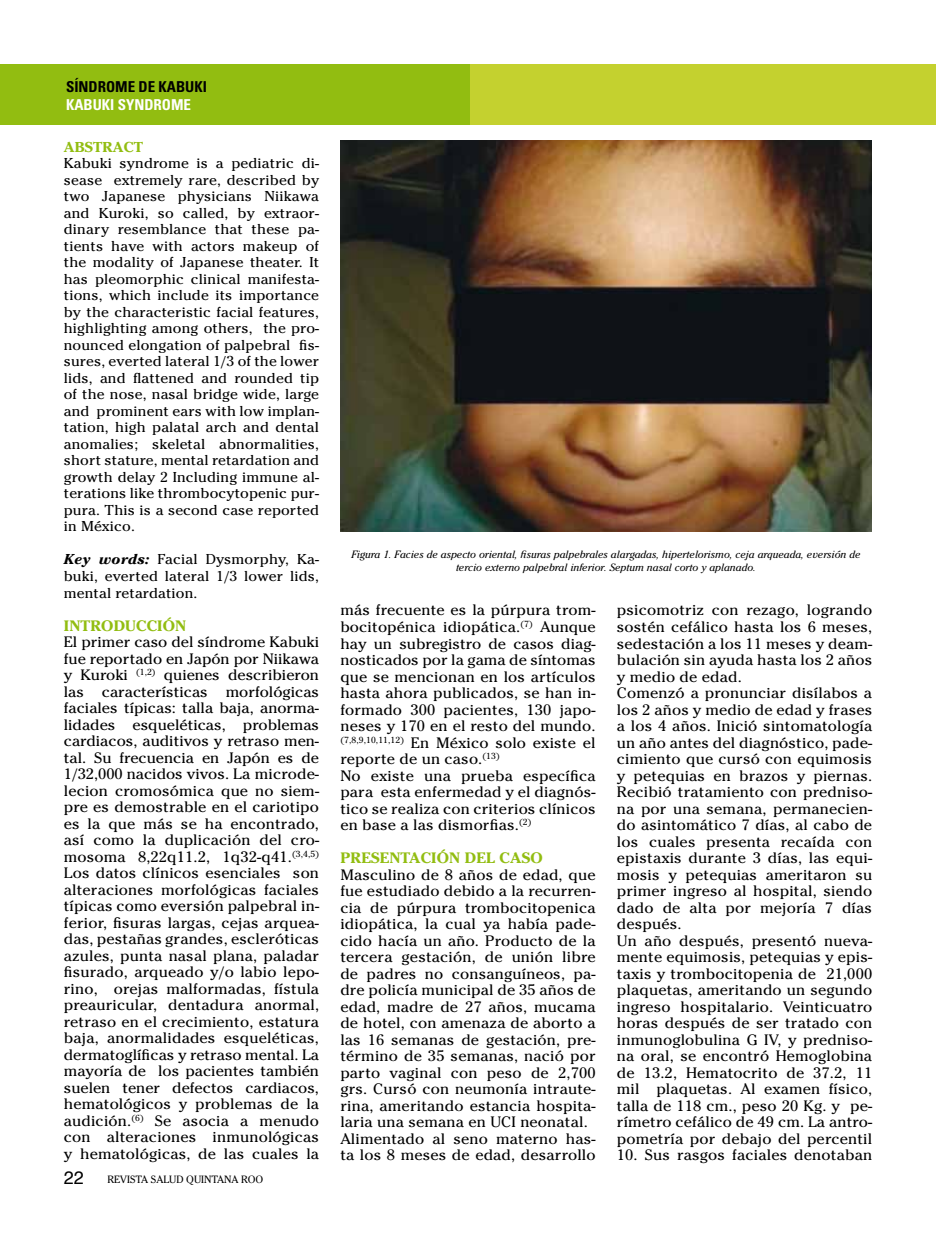
<style>
.page{position:relative;width:936px;height:1234px;background:#fff}
.page>*{position:absolute;margin:0;border:0;box-sizing:border-box;transform-origin:0 0}
.t1{font:18px "Helvetica";color:#000}
.t2{font:15px/16.5px "Cheltenham";letter-spacing:.01em;color:#000;scale:1.05 1}
.t3{font:700 15px "Cheltenham";letter-spacing:.01em;color:#92bd11;scale:1.05 1}
.t4{font:700 condensed 15px "Univers LT Std";color:#000}
.t5{font:700 condensed 15px "Univers LT Std";color:#fff}
.t6{font:14.25px/16.5px "Cheltenham";letter-spacing:.01em;color:#000;text-align:justify;scale:1.05 1}
.t7{font:700 14.25px "Cheltenham";letter-spacing:.01em;color:#92bd11;scale:1.05 1}
.t8{font:italic 10.5px/13.5px "Cheltenham";color:#000;text-align:center}
.t9{font:10.5px "Cheltenham";color:#000}
.s1{font-weight:700;font-style:italic}
</style>
<div class="page">
<div style="left:0;top:64px;width:934px;height:60px;background:#92bd11"></div>
<div style="left:470px;top:64px;width:464px;height:60px;background:#c4d12f"></div>
<img style="left:341px;top:141px;width:530px;height:391px">
<p class="t4" style="left:66px;top:78px;width:142px">SÍNDROME DE KABUKI</p>
<p class="t5" style="left:66px;top:96px;width:127px">KABUKI SYNDROME</p>
<p class="t7" style="left:64px;top:138px;width:77px">ABSTRACT</p>
<p class="t6" style="left:64px;top:155px;width:245px">Kabuki syndrome is a pediatric di&shy;sease extremely rare, described by two Japanese physicians Niikawa and Kuroki, so called, by extraor&shy;dinary resemblance that these pa&shy;tients have with actors makeup of the modality of Japanese theater. It has pleomorphic clinical manifesta&shy;tions, which include its importance by the characteristic facial features, highlighting among others, the pro&shy;nounced elongation of palpebral fis&shy;sures, everted lateral 1/3 of the lower lids, and flattened and rounded tip of the nose, nasal bridge wide, large and prominent ears with low implan&shy;tation, high palatal arch and dental anomalies; skeletal abnormalities, short stature, mental retardation and growth delay 2 Including immune al&shy;terations like thrombocytopenic pur&shy;pura. This is a second case reported in México.</p>
<p class="t6" style="left:64px;top:551px;width:244px"><span class="s1">Key words:</span> Facial Dysmorphy, Ka&shy;buki, everted lateral 1/3 lower lids, mental retardation.</p>
<p class="t3" style="left:64px;top:616px;width:118px">INTRODUCCIÓN</p>
<p class="t2" style="left:64px;top:633px;width:245px;text-align:justify">El primer caso del síndrome Kabuki fue reportado en Japón por Niikawa y Kuroki <sup>(1,2)</sup> quienes describieron las características morfológicas faciales típicas: talla baja, anorma&shy;lidades esqueléticas, problemas cardiacos, auditivos y retraso men&shy;tal. Su frecuencia en Japón es de 1/32,000 nacidos vivos. La microde&shy;lecion cromosómica que no siem&shy;pre es demostrable en el cariotipo es la que más se ha encontrado, así como la duplicación del cro&shy;mosoma 8,22q11.2, 1q32-q41.<sup>(3,4,5)<br></sup>Los datos clínicos esenciales son alteraciones morfológicas faciales típicas como eversión palpebral in&shy;ferior, fisuras largas, cejas arquea&shy;das, pestañas grandes, escleróticas azules, punta nasal plana, paladar fisurado, arqueado y/o labio lepo&shy;rino, orejas malformadas, fístula preauricular, dentadura anormal, retraso en el crecimiento, estatura baja, anormalidades esqueléticas, dermatoglíficas y retraso mental. La mayoría de los pacientes también suelen tener defectos cardiacos, hematológicos y problemas de la audición.<sup>(6)</sup> Se asocia a menudo con alteraciones inmunológicas y hematológicas, de las cuales la</p>
<p class="t1" style="left:64px;top:1169px;width:22px">22</p>
<p class="t9" style="left:107px;top:1173px;width:157px">REVISTA SALUD QUINTANA ROO</p>
<p class="t8" style="left:351px;top:547px;width:510px">Figura 1. Facies de aspecto oriental, fisuras palpebrales alargadas, hipertelorismo, ceja arqueada, eversión de tercio externo palpebral inferior. Septum nasal corto y aplanado.</p>
<p class="t2" style="left:340px;top:602px;width:245px">más frecuente es la púrpura trom&shy;bocitopénica idiopática.<sup>(7)</sup> Aunque hay un subregistro de casos diag&shy;nosticados por la gama de síntomas que se mencionan en los artículos hasta ahora publicados, se han in&shy;formado 300 pacientes, 130 japo&shy;neses y 170 en el resto del mundo. <sup>(7,8,9,10,11,12)</sup> En México solo existe el reporte de un caso.<sup>(13)<br></sup>No existe una prueba específica para esta enfermedad y el diagnós&shy;tico se realiza con criterios clínicos en base a las dismorfias.<sup>(2)</sup></p>
<p class="t3" style="left:340px;top:848px;width:194px">PRESENTACIÓN DEL CASO</p>
<p class="t2" style="left:340px;top:866px;width:245px">Masculino de 8 años de edad, que fue estudiado debido a la recurren&shy;cia de púrpura trombocitopenica idiopática, la cual ya había pade&shy;cido hacía un año. Producto de la tercera gestación, de unión libre de padres no consanguíneos, pa&shy;dre policía municipal de 35 años de edad, madre de 27 años, mucama de hotel, con amenaza de aborto a las 16 semanas de gestación, pre&shy;término de 35 semanas, nació por parto vaginal con peso de 2,700 grs. Cursó con neumonía intraute&shy;rina, ameritando estancia hospita&shy;laria una semana en UCI neonatal.<br>Alimentado al seno materno has&shy;ta los 8 meses de edad, desarrollo</p>
<p class="t2" style="left:617px;top:602px;width:245px">psicomotriz con rezago, logrando sostén cefálico hasta los 6 meses, sedestación a los 11 meses y deam&shy;bulación sin ayuda hasta los 2 años y medio de edad.<br>Comenzó a pronunciar disílabos a los 2 años y medio de edad y frases a los 4 años. Inició sintomatología un año antes del diagnóstico, pade&shy;cimiento que cursó con equimosis y petequias en brazos y piernas.<br>Recibió tratamiento con predniso&shy;na por una semana, permanecien&shy;do asintomático 7 días, al cabo de los cuales presenta recaída con epistaxis durante 3 días, las equi&shy;mosis y petequias ameritaron su primer ingreso al hospital, siendo dado de alta por mejoría 7 días después.<br>Un año después, presentó nueva&shy;mente equimosis, petequias y epis&shy;taxis y trombocitopenia de 21,000 plaquetas, ameritando un segundo ingreso hospitalario. Veinticuatro horas después de ser tratado con inmunoglobulina G IV, y predniso&shy;na oral, se encontró Hemoglobina de 13.2, Hematocrito de 37.2, 11 mil plaquetas. Al examen físico, talla de 118 cm., peso 20 Kg. y pe&shy;rímetro cefálico de 49 cm. La antro&shy;pometría por debajo del percentil</p>
<p class="t2" style="left:617px;top:1146px;width:244px">10. Sus rasgos faciales denotaban</p>
</div>
